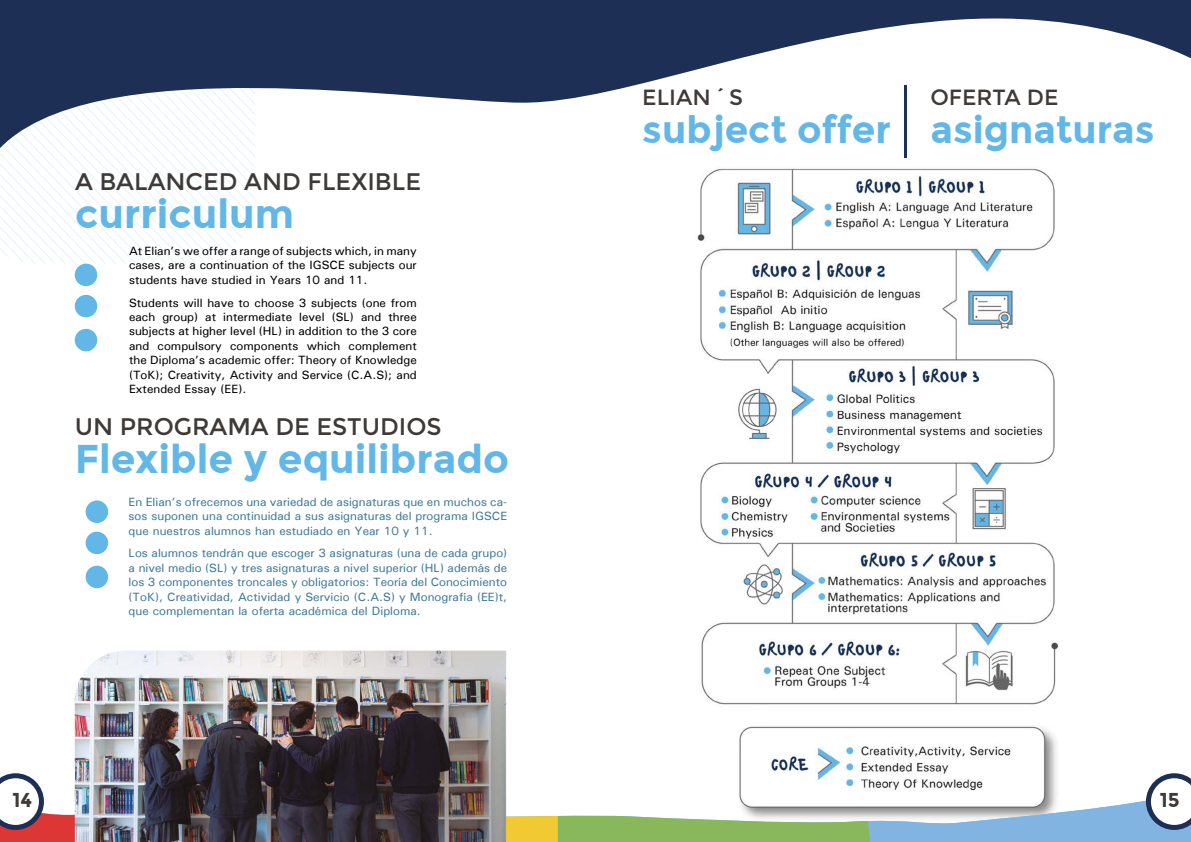
<style>
.page{position:relative;width:1191px;height:842px;background:#fff}
.page>*{position:absolute;margin:0;border:0;box-sizing:border-box;transform-origin:0 0}
.t1{font:700 40px "Montserrat";color:#62b7e7}
.t2{font:700 38px "Montserrat";color:#62b7e7}
.t3{font:24px "Montserrat";color:#3e3a37}
.t4{font:22px "Montserrat";color:#3e3a37}
.t5{font:700 20px "Montserrat";color:#3e3a37}
.t6{font:12px/14.4px "Utah";color:#427b9a;text-align:justify}
.t7{font:12px/14.4px "Utah";color:#000;text-align:justify}
</style>
<div class="page">
<img style="left:700px;top:279px;width:358px;height:511px">
<svg style="left:877px;top:791px;width:314px;height:51px;fill:#82b4e2"></svg>
<div style="left:75px;top:264px;width:22px;height:22px;background:#62b7e7;border-radius:50%"></div>
<div style="left:75px;top:295px;width:22px;height:22px;background:#62b7e7;border-radius:50%"></div>
<div style="left:75px;top:329px;width:22px;height:22px;background:#62b7e7;border-radius:50%"></div>
<div style="left:86px;top:500px;width:22px;height:23px;background:#62b7e7;border-radius:50%"></div>
<div style="left:86px;top:532px;width:22px;height:22px;background:#62b7e7;border-radius:50%"></div>
<div style="left:86px;top:566px;width:22px;height:22px;background:#62b7e7;border-radius:50%"></div>
<svg style="left:0;top:0;width:1191px;height:279px"></svg>
<img style="left:75px;top:651px;width:431px;height:122px">
<svg style="left:1146px;top:773px;width:45px;height:57px"></svg>
<img style="left:0;top:773px;width:877px;height:69px">
<h3 class="t3" style="left:75px;top:168px;width:347px">A BALANCED AND FLEXIBLE</h3>
<h1 class="t1" style="left:75px;top:190px;width:220px">curriculum</h1>
<p class="t7" style="left:129px;top:243px;width:289px">At Elian’s we offer a range of subjects which, in many cases, are a continuation of the IGSCE subjects our students have studied in Years 10 and 11.</p>
<p class="t7" style="left:129px;top:295px;width:289px">Students will have to choose 3 subjects (one from each group) at intermediate level (SL) and three subjects at higher level (HL) in addition to the 3 core and compulsory components which complement the Diploma’s academic offer: Theory of Knowledge (ToK); Creativity, Activity and Service (C.A.S); and Extended Essay (EE).</p>
<h3 class="t3" style="left:75px;top:413px;width:368px">UN PROGRAMA DE ESTUDIOS</h3>
<h1 class="t1" style="left:75px;top:435px;width:436px">Flexible y equilibrado</h1>
<p class="t6" style="left:129px;top:494px;width:380px">En Elian’s ofrecemos una variedad de asignaturas que en muchos ca&shy;sos suponen una continuidad a sus asignaturas del programa IGSCE que nuestros alumnos han estudiado en Year 10 y 11.</p>
<p class="t6" style="left:129px;top:546px;width:380px">Los alumnos tendrán que escoger 3 asignaturas (una de cada grupo) a nivel medio (SL) y tres asignaturas a nivel superior (HL) además de los 3 componentes troncales y obligatorios: Teoría del Conocimiento (ToK), Creatividad, Actividad y Servicio (C.A.S) y Monografía (EE)t, que complementan la oferta académica del Diploma.</p>
<h3 class="t4" style="left:642px;top:85px;width:102px">ELIAN´S</h3>
<h2 class="t2" style="left:642px;top:107px;width:250px">subject offer</h2>
<h3 class="t4" style="left:930px;top:85px;width:129px">OFERTA DE</h3>
<h2 class="t2" style="left:930px;top:107px;width:226px">asignaturas</h2>
<h3 class="t5" style="left:12px;top:788px;width:21px">14</h3>
<h3 class="t5" style="left:1159px;top:788px;width:21px">15</h3>
</div>
